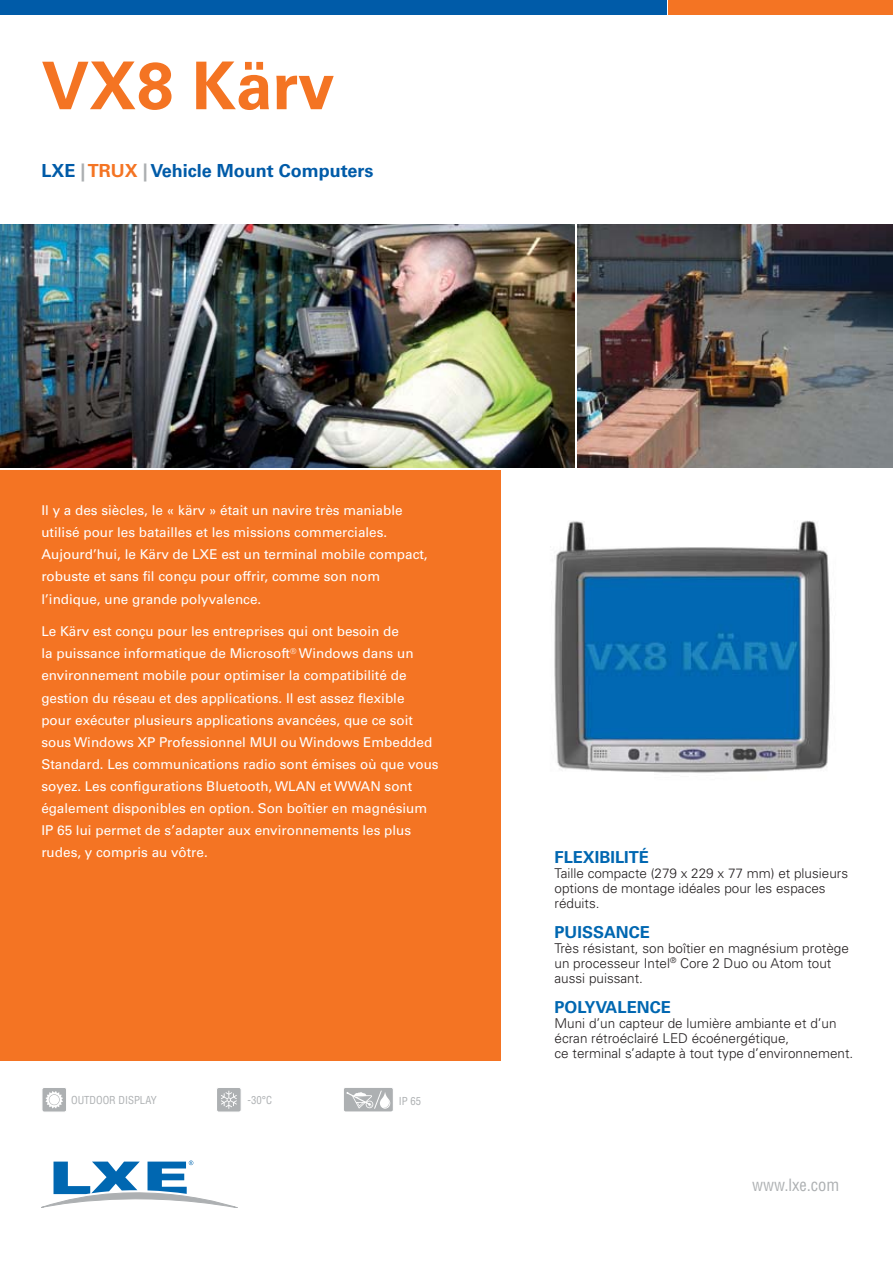
<style>
.page{position:relative;width:893px;height:1263px;background:#fff}
.page>*{position:absolute;margin:0;border:0;box-sizing:border-box;transform-origin:0 0}
.t1{font:700 66px "Univers LT Std";color:#f47423}
.t2{font:700 18px "Univers LT Std";color:#005ba8}
.t3{font:700 16.5px "Univers LT Std";color:#0067b1}
.t4{font:condensed 16.5px "Helvetica LT Std";color:#adb0b2}
.t5{font:13.5px/22px "Univers LT Std";color:#fff}
.t6{font:300 13.5px/15px "Univers LT Std";color:#231f20}
.t7{font:condensed 10.8px "Helvetica LT Std";color:#adb0b2}
.s1{color:#adb0b2}
.s2{color:#f47423}
</style>
<div class="page">
<div style="left:0;top:471px;width:500px;height:590px;background:#f47423"></div>
<img style="left:0;top:224px;width:574px;height:243px">
<img style="left:577px;top:224px;width:316px;height:243px">
<div style="left:0;top:0;width:667px;height:15px;background:#005ba8"></div>
<div style="left:669px;top:0;width:224px;height:15px;background:#f47423"></div>
<div style="left:343px;top:1087px;width:50px;height:25px;background:#adb0b2;border-radius:2px"></div>
<div style="left:343px;top:1087px;width:51px;height:26px;border:1px solid #fff;border-radius:2px"></div>
<svg style="left:346px;top:1091px;width:44px;height:18px"></svg>
<div style="left:216px;top:1087px;width:25px;height:25px;background:#adb0b2;border-radius:2px"></div>
<div style="left:216px;top:1087px;width:26px;height:26px;border:1px solid #fff;border-radius:2px"></div>
<svg style="left:221px;top:1091px;width:16px;height:18px"></svg>
<div style="left:42px;top:1087px;width:25px;height:25px;background:#adb0b2;border-radius:2px"></div>
<div style="left:41px;top:1087px;width:26px;height:26px;border:1px solid #fff;border-radius:2px"></div>
<svg style="left:45px;top:1091px;width:18px;height:18px"></svg>
<div style="left:49px;top:1095px;width:10px;height:10px;background:#fff;border-radius:50%"></div>
<svg style="left:41px;top:1161px;width:196px;height:47px"></svg>
<img style="left:550px;top:520px;width:280px;height:253px">
<h1 class="t1" style="left:41px;top:58px;width:295px">VX8 Kärv</h1>
<h2 class="t2" style="left:41px;top:163px;width:334px">LXE <span class="s1">|</span> <span class="s2">TRUX</span> <span class="s1">|</span> Vehicle Mount Computers</h2>
<p class="t5" style="left:41px;top:500px;width:388px">Il y a des siècles, le « kärv » était un navire très maniable utilisé pour les batailles et les missions commerciales.<br>Aujourd’hui, le Kärv de LXE est un terminal mobile compact, robuste et sans fil conçu pour offrir, comme son nom l’indique, une grande polyvalence.</p>
<p class="t5" style="left:41px;top:621px;width:399px">Le Kärv est conçu pour les entreprises qui ont besoin de<br>la puissance informatique de Microsoft<sup>®</sup> Windows dans un environnement mobile pour optimiser la compatibilité de gestion du réseau et des applications. Il est assez flexible<br>pour exécuter plusieurs applications avancées, que ce soit sous Windows XP Professionnel MUI ou Windows Embedded Standard. Les communications radio sont émises où que vous soyez. Les configurations Bluetooth, WLAN et WWAN sont également disponibles en option. Son boîtier en magnésium IP 65 lui permet de s’adapter aux environnements les plus rudes, y compris au vôtre.</p>
<p class="t7" style="left:71px;top:1094px;width:87px">OUTDOOR DISPLAY</p>
<p class="t7" style="left:247px;top:1094px;width:26px">-30°C</p>
<p class="t7" style="left:399px;top:1094px;width:24px">IP 65</p>
<p class="t3" style="left:554px;top:850px;width:96px">FLEXIBILITÉ</p>
<p class="t6" style="left:554px;top:866px;width:295px">Taille compacte (279 x 229 x 77 mm) et plusieurs options de montage idéales pour les espaces réduits.</p>
<p class="t3" style="left:554px;top:925px;width:97px">PUISSANCE</p>
<p class="t6" style="left:554px;top:941px;width:296px">Très résistant, son boîtier en magnésium protège un processeur Intel<sup>®</sup> Core 2 Duo ou Atom tout aussi puissant.</p>
<p class="t3" style="left:554px;top:1000px;width:118px">POLYVALENCE</p>
<p class="t6" style="left:554px;top:1016px;width:300px">Muni d’un capteur de lumière ambiante et d’un écran rétroéclairé LED écoénergétique,<br>ce terminal s’adapte à tout type d’environnement.</p>
<p class="t4" style="left:752px;top:1176px;width:89px">www.lxe.com</p>
</div>
